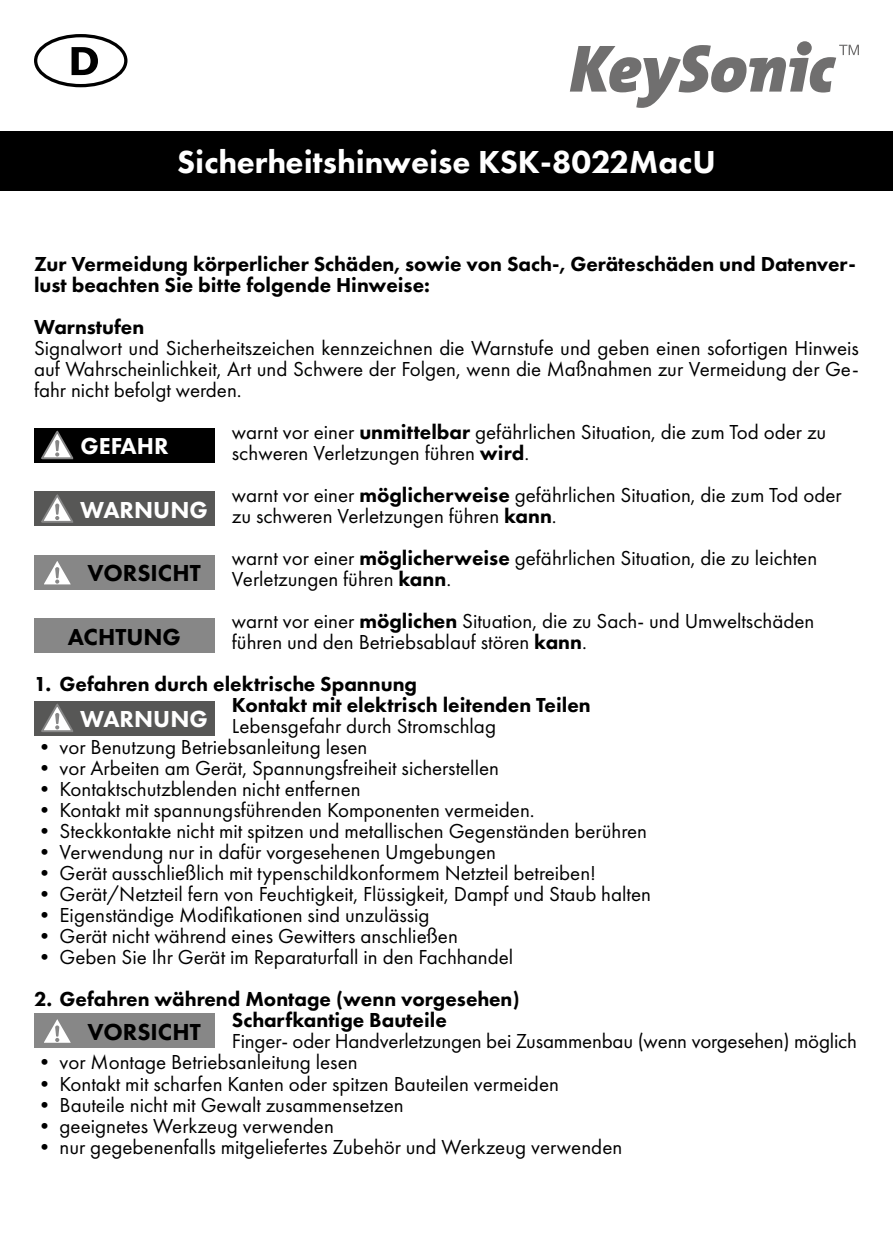
<style>
.page{position:relative;width:893px;height:1259px;background:#fff}
.page>*{position:absolute;margin:0;border:0;box-sizing:border-box;transform-origin:0 0}
.t1{font:800 33px "Futura PT";color:#fff}
.t2{font:800 24px "Futura PT";color:#000}
.t3{font:800 24px "Futura PT";color:#fff}
.t4{font:21px/21px "Futura PT";color:#000}
.t5{font:800 21px/21px "Futura PT";color:#000}
.s1{font-weight:800}
</style>
<div class="page">
<div style="left:0;top:131px;width:893px;height:59px;background:#000"></div>
<svg style="left:570px;top:41px;width:289px;height:67px"></svg>
<div style="left:34px;top:428px;width:181px;height:34px;background:#000"></div>
<svg style="left:40px;top:430px;width:34px;height:33px"></svg>
<div style="left:34px;top:492px;width:181px;height:34px;background:#575756"></div>
<svg style="left:41px;top:494px;width:32px;height:29px"></svg>
<div style="left:34px;top:555px;width:181px;height:34px;background:#878787"></div>
<svg style="left:40px;top:561px;width:34px;height:29px"></svg>
<div style="left:34px;top:619px;width:181px;height:34px;background:#878787"></div>
<div style="left:34px;top:701px;width:181px;height:34px;background:#575756"></div>
<svg style="left:40px;top:703px;width:34px;height:33px"></svg>
<div style="left:34px;top:1013px;width:181px;height:34px;background:#878787"></div>
<svg style="left:40px;top:1019px;width:34px;height:29px"></svg>
<div style="left:34px;top:34px;width:93px;height:53px;border:3px solid #000;border-radius:50%"></div>
<svg style="left:72px;top:47px;width:26px;height:28px"></svg>
<h1 class="t1" style="left:177px;top:142px;width:540px">Sicherheitshinweise KSK-8022MacU</h1>
<p class="t5" style="left:34px;top:253px;width:823px">Zur Vermeidung körperlicher Schäden, sowie von Sach-, Geräteschäden und Datenver&shy;lust beachten Sie bitte folgende Hinweise:</p>
<p class="t5" style="left:34px;top:316px;width:112px">Warnstufen</p>
<p class="t4" style="left:34px;top:338px;width:826px;text-align:justify">Signalwort und Sicherheitszeichen kennzeichnen die Warnstufe und geben einen sofortigen Hinweis auf Wahrscheinlichkeit, Art und Schwere der Folgen, wenn die Maßnahmen zur Vermeidung der Ge&shy;fahr nicht befolgt werden.</p>
<p class="t4" style="left:232px;top:422px;width:596px">warnt vor einer <span class="s1">unmittelbar</span> gefährlichen Situation, die zum Tod oder zu schweren Verletzungen führen <span class="s1">wird</span>.</p>
<p class="t4" style="left:232px;top:485px;width:611px">warnt vor einer <span class="s1">möglicherweise</span> gefährlichen Situation, die zum Tod oder zu schweren Verletzungen führen <span class="s1">kann</span>.</p>
<p class="t4" style="left:232px;top:548px;width:587px">warnt vor einer <span class="s1">möglicherweise</span> gefährlichen Situation, die zu leichten<br>Verletzungen führen <span class="s1">kann</span>.</p>
<p class="t4" style="left:232px;top:611px;width:584px">warnt vor einer <span class="s1">möglichen</span> Situation, die zu Sach- und Umweltschäden führen und den Betriebsablauf stören <span class="s1">kann</span>.</p>
<p class="t5" style="left:232px;top:673px;width:360px;text-indent:-198px">1. Gefahren durch elektrische Spannung<br>Kontakt mit elektrisch leitenden Teilen</p>
<p class="t4" style="left:232px;top:716px;width:266px">Lebensgefahr durch Stromschlag</p>
<p class="t4" style="left:34px;top:737px;width:335px">• vor Benutzung Betriebsanleitung lesen</p>
<p class="t4" style="left:34px;top:758px;width:466px">• vor Arbeiten am Gerät, Spannungsfreiheit sicherstellen</p>
<p class="t4" style="left:34px;top:779px;width:328px">• Kontaktschutzblenden nicht entfernen</p>
<p class="t4" style="left:34px;top:800px;width:502px">• Kontakt mit spannungsführenden Komponenten vermeiden.</p>
<p class="t4" style="left:34px;top:821px;width:615px">• Steckkontakte nicht mit spitzen und metallischen Gegenständen berühren</p>
<p class="t4" style="left:34px;top:842px;width:463px">• Verwendung nur in dafür vorgesehenen Umgebungen</p>
<p class="t4" style="left:34px;top:863px;width:564px">• Gerät ausschließlich mit typenschildkonformem Netzteil betreiben!</p>
<p class="t4" style="left:34px;top:884px;width:618px">• Gerät/Netzteil fern von Feuchtigkeit, Flüssigkeit, Dampf und Staub halten</p>
<p class="t4" style="left:34px;top:905px;width:397px">• Eigenständige Modifikationen sind unzulässig</p>
<p class="t4" style="left:34px;top:926px;width:425px">• Gerät nicht während eines Gewitters anschließen</p>
<p class="t4" style="left:34px;top:947px;width:481px">• Geben Sie Ihr Gerät im Reparaturfall in den Fachhandel</p>
<p class="t5" style="left:232px;top:988px;width:289px;text-indent:-198px">2. Gefahren während Montage (wenn vorgesehen)<br>Scharfkantige Bauteile</p>
<p class="t4" style="left:232px;top:1031px;width:627px">Finger- oder Handverletzungen bei Zusammenbau (wenn vorgesehen) möglich</p>
<p class="t4" style="left:34px;top:1052px;width:325px">• vor Montage Betriebsanleitung lesen</p>
<p class="t4" style="left:34px;top:1073px;width:526px">• Kontakt mit scharfen Kanten oder spitzen Bauteilen vermeiden</p>
<p class="t4" style="left:34px;top:1094px;width:371px">• Bauteile nicht mit Gewalt zusammensetzen</p>
<p class="t4" style="left:34px;top:1115px;width:301px">• geeignetes Werkzeug verwenden</p>
<p class="t4" style="left:34px;top:1136px;width:590px">• nur gegebenenfalls mitgeliefertes Zubehör und Werkzeug verwenden</p>
<p class="t3" style="left:80px;top:431px;width:90px">GEFAHR</p>
<p class="t3" style="left:80px;top:495px;width:129px">WARNUNG</p>
<p class="t2" style="left:87px;top:558px;width:115px">VORSICHT</p>
<p class="t2" style="left:68px;top:622px;width:115px">ACHTUNG</p>
<p class="t3" style="left:80px;top:704px;width:129px">WARNUNG</p>
<p class="t2" style="left:87px;top:1016px;width:115px">VORSICHT</p>
</div>
